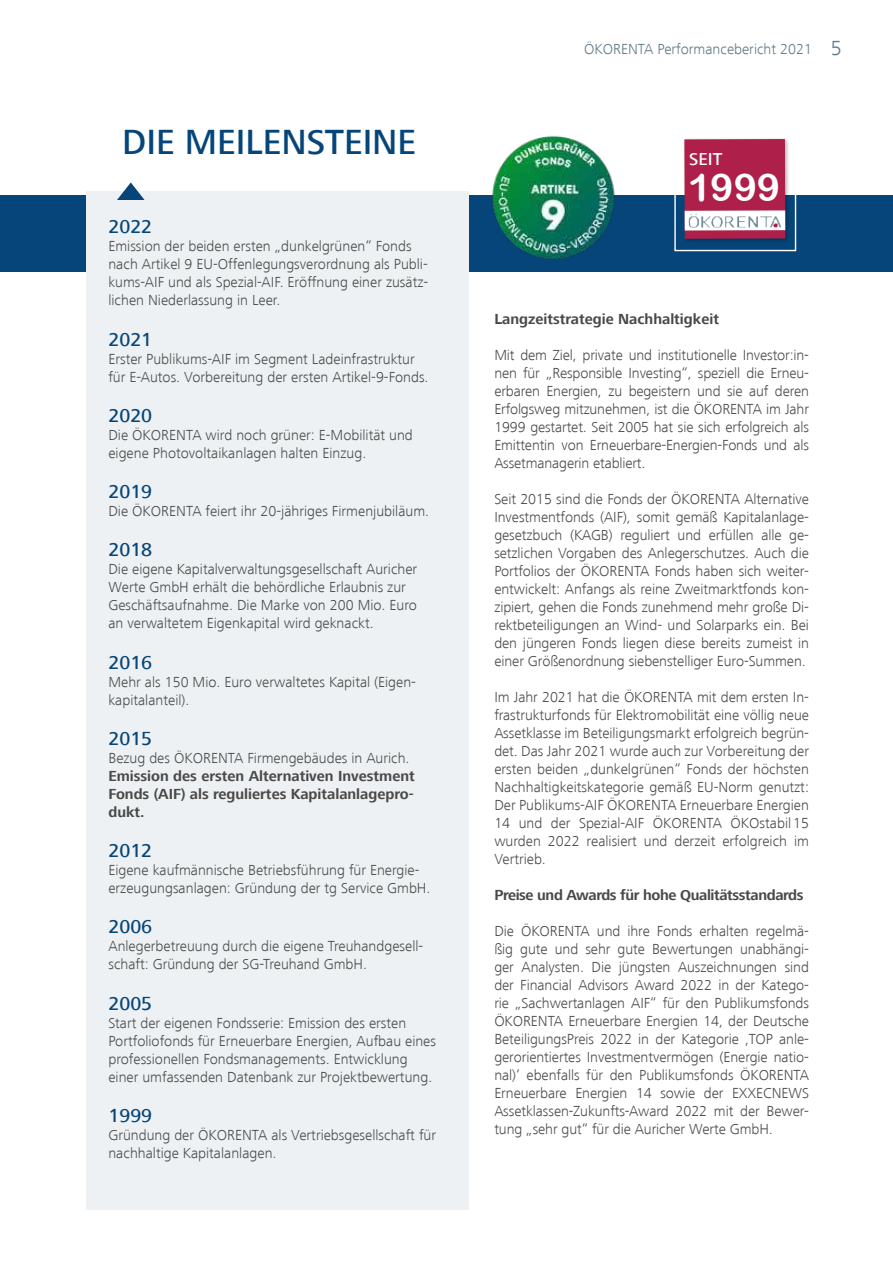
<style>
.page{position:relative;width:893px;height:1263px;background:#fff}
.page>*{position:absolute;margin:0;border:0;box-sizing:border-box;transform-origin:0 0}
.t1{font:38.1px "Arial Rounded MT Bold";color:#fff}
.t2{font:500 36px "Frutiger Next LT";color:#054579}
.t3{font:500 19.5px "Frutiger Next LT";color:#054579}
.t4{font:500 17.85px "Frutiger Next LT";color:#fff}
.t5{font:300 15px/18px "Frutiger Next LT";color:#4a4948}
.t6{font:700 15px/18px "Frutiger Next LT";color:#4a4948;text-align:justify}
.t7{font:700 15px "Frutiger Next LT";letter-spacing:-.025em;color:#4a4948}
.t8{font:300 15px "Frutiger Next LT";color:#5d7783}
.s1{font-size:21px}
</style>
<div class="page">
<div style="left:1px;top:195px;width:892px;height:77px;background:#054579"></div>
<div style="left:86px;top:191px;width:383px;height:1019px;background:#edf1f3"></div>
<svg style="left:117px;top:182px;width:28px;height:18px"></svg>
<img style="left:686px;top:138px;width:103px;height:103px">
<div style="left:684px;top:139px;width:101px;height:100px;background:#ae1f4a"></div>
<svg style="left:684px;top:210px;width:101px;height:21px"></svg>
<img style="left:689px;top:213px;width:92px;height:15px">
<div style="left:674px;top:134px;width:122px;height:117px;border:1px solid #fff"></div>
<img style="left:492px;top:135px;width:123px;height:123px">
<h2 class="t2" style="left:122px;top:124px;width:295px">DIE MEILENSTEINE</h2>
<h3 class="t3" style="left:108px;top:217px;width:45px">2022</h3>
<p class="t5" style="left:108px;top:237px;width:321px">Emission der beiden ersten „dunkelgrünen“ Fonds nach Artikel 9 EU-Offenlegungsverordnung als Publi&shy;kums-AIF und als Spezial-AIF. Eröffnung einer zusätz&shy;lichen Niederlassung in Leer.</p>
<h3 class="t3" style="left:108px;top:329px;width:45px">2021</h3>
<p class="t5" style="left:108px;top:350px;width:322px">Erster Publikums-AIF im Segment Ladeinfrastruktur für E-Autos. Vorbereitung der ersten Artikel-9-Fonds.</p>
<h3 class="t3" style="left:108px;top:405px;width:45px">2020</h3>
<p class="t5" style="left:108px;top:426px;width:306px">Die ÖKORENTA wird noch grüner: E-Mobilität und eigene Photovoltaikanlagen halten Einzug.</p>
<h3 class="t3" style="left:108px;top:482px;width:45px">2019</h3>
<p class="t5" style="left:108px;top:502px;width:322px">Die ÖKORENTA feiert ihr 20-jähriges Firmenjubiläum.</p>
<h3 class="t3" style="left:108px;top:540px;width:45px">2018</h3>
<p class="t5" style="left:108px;top:560px;width:310px">Die eigene Kapitalverwaltungsgesellschaft Auricher Werte GmbH erhält die behördliche Erlaubnis zur Geschäftsaufnahme. Die Marke von 200 Mio. Euro an verwaltetem Eigenkapital wird geknackt.</p>
<h3 class="t3" style="left:108px;top:652px;width:45px">2016</h3>
<p class="t5" style="left:108px;top:673px;width:309px">Mehr als 150 Mio. Euro verwaltetes Kapital (Eigen&shy;kapitalanteil).</p>
<h3 class="t3" style="left:108px;top:728px;width:45px">2015</h3>
<p class="t5" style="left:108px;top:749px;width:303px">Bezug des ÖKORENTA Firmengebäudes in Aurich.</p>
<p class="t6" style="left:108px;top:767px;width:308px">Emission des ersten Alternativen Investment Fonds (AIF) als reguliertes Kapitalanlagepro&shy;dukt.</p>
<h3 class="t3" style="left:108px;top:841px;width:45px">2012</h3>
<p class="t5" style="left:108px;top:861px;width:324px">Eigene kaufmännische Betriebsführung für Energie&shy;erzeugungsanlagen: Gründung der tg Service GmbH.</p>
<h3 class="t3" style="left:108px;top:917px;width:45px">2006</h3>
<p class="t5" style="left:108px;top:938px;width:316px">Anlegerbetreuung durch die eigene Treuhandgesell&shy;schaft: Gründung der SG-Treuhand GmbH.</p>
<h3 class="t3" style="left:108px;top:993px;width:45px">2005</h3>
<p class="t5" style="left:108px;top:1014px;width:329px">Start der eigenen Fondsserie: Emission des ersten Portfoliofonds für Erneuerbare Energien, Aufbau eines professionellen Fondsmanagements. Entwicklung einer umfassenden Datenbank zur Projektbewertung.</p>
<h3 class="t3" style="left:108px;top:1105px;width:45px">1999</h3>
<p class="t5" style="left:108px;top:1126px;width:329px">Gründung der ÖKORENTA als Vertriebsgesellschaft für nachhaltige Kapitalanlagen.</p>
<p class="t8" style="left:584px;top:40px;width:259px">ÖKORENTA Performancebericht 2021 <span class="s1">5</span></p>
<p class="t4" style="left:689px;top:148px;width:34px">SEIT</p>
<h1 class="t1" style="left:688px;top:166px;width:93px">91 99</h1>
<p class="t6" style="left:494px;top:310px;width:226px">Langzeitstrategie Nachhaltigkeit</p>
<p class="t5" style="left:494px;top:346px;width:316px;text-align:justify">Mit dem Ziel, private und institutionelle Investor:in&shy;nen für „Responsible Investing“, speziell die Erneu&shy;erbaren Energien, zu begeistern und sie auf deren Erfolgsweg mitzunehmen, ist die ÖKORENTA im Jahr 1999 gestartet. Seit 2005 hat sie sich erfolgreich als Emittentin von Erneuerbare-Energien-Fonds und als Assetmanagerin etabliert.</p>
<p class="t5" style="left:494px;top:490px;width:316px;text-align:justify">Seit 2015 sind die Fonds der ÖKORENTA Alternative Investmentfonds (AIF), somit gemäß Kapitalanlage&shy;gesetzbuch (KAGB) reguliert und erfüllen alle ge&shy;setzlichen Vorgaben des Anlegerschutzes. Auch die Portfolios der ÖKORENTA Fonds haben sich weiter&shy;entwickelt: Anfangs als reine Zweitmarktfonds kon&shy;zipiert, gehen die Fonds zunehmend mehr große Di&shy;rektbeteiligungen an Wind- und Solarparks ein. Bei den jüngeren Fonds liegen diese bereits zumeist in einer Größenordnung siebenstelliger Euro-Summen.</p>
<p class="t5" style="left:494px;top:688px;width:316px;text-align:justify">Im Jahr 2021 hat die ÖKORENTA mit dem ersten In&shy;frastrukturfonds für Elektromobilität eine völlig neue Assetklasse im Beteiligungsmarkt erfolgreich begrün&shy;det. Das Jahr 2021 wurde auch zur Vorbereitung der ersten beiden „dunkelgrünen“ Fonds der höchsten Nachhaltigkeitskategorie gemäß EU-Norm genutzt:<br>Der Publikums-AIF ÖKORENTA Erneuerbare Energien 14 und der Spezial-AIF ÖKORENTA ÖKOstabil 15 wurden 2022 realisiert und derzeit erfolgreich im Vertrieb.</p>
<p class="t7" style="left:494px;top:887px;width:311px">Preise und Awards für hohe Qualitätsstandards</p>
<p class="t5" style="left:494px;top:922px;width:316px;text-align:justify">Die ÖKORENTA und ihre Fonds erhalten regelmä&shy;ßig gute und sehr gute Bewertungen unabhängi&shy;ger Analysten. Die jüngsten Auszeichnungen sind der Financial Advisors Award 2022 in der Katego&shy;rie „Sachwertanlagen AIF“ für den Publikumsfonds ÖKORENTA Erneuerbare Energien 14, der Deutsche BeteiligungsPreis 2022 in der Kategorie ‚TOP anle&shy;gerorientiertes Investmentvermögen (Energie natio&shy;nal)‘ ebenfalls für den Publikumsfonds ÖKORENTA Erneuerbare Energien 14 sowie der EXXECNEWS Assetklassen-Zukunfts-Award 2022 mit der Bewer&shy;tung „sehr gut“ für die Auricher Werte GmbH.</p>
</div>
